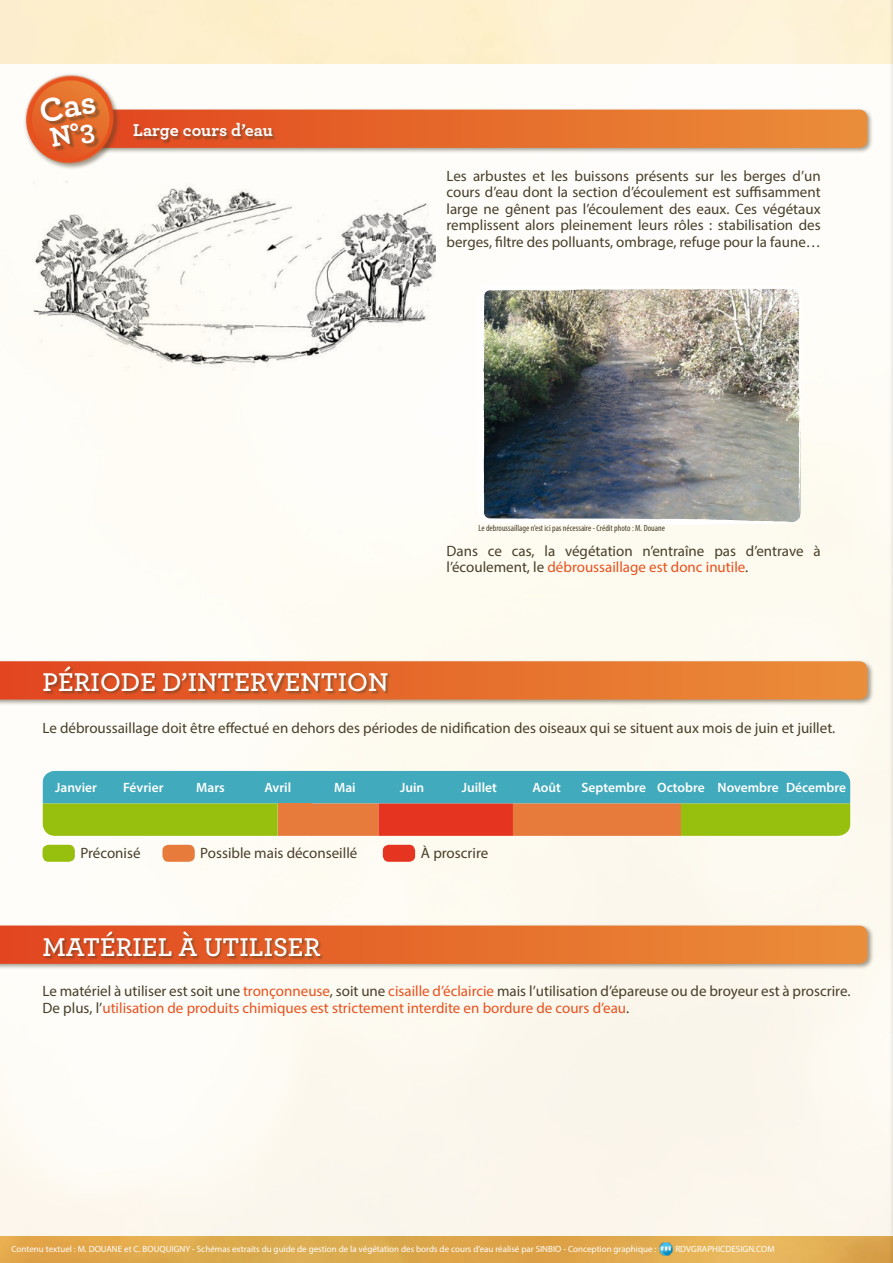
<style>
.page{position:relative;width:893px;height:1263px;background:#fff}
.page>*{position:absolute;margin:0;border:0;box-sizing:border-box;transform-origin:0 0}
.t1{font:600 27px "Archer";color:#fff}
.t2{font:700 18px "Archer";color:#fff}
.t3{font:15px/16.5px "Myriad Pro";color:#483f29;text-align:justify}
.t4{font:15px/16.5px "Myriad Pro";color:#e8511e}
.t5{font:600 13.5px "Myriad Pro";color:#fff}
.t6{font:9px "Myriad Pro";color:#fff}
.t7{font:condensed 9px "Myriad Pro";color:#483f29}
.s1{color:#e8511e}
.s2{color:#483f29}
</style>
<div class="page">
<img style="left:0;top:0;width:888px;height:1263px">
<div style="left:0;top:64px;width:893px;height:1172px;background:#fefbf3"></div>
<div style="left:888px;top:0;width:5px;height:1263px;background:#000;opacity:.5"></div>
<svg style="left:892px;top:0;width:1px;height:1263px"></svg>
<svg style="left:659px;top:1242px;width:13px;height:13px"></svg>
<div style="left:0;top:924px;width:874px;height:46px;background:#483f29;opacity:.5"></div>
<svg style="left:0;top:925px;width:867px;height:39px;background:#e67332"></svg>
<div style="left:44px;top:931px;width:280px;height:28px;background:#483f29;opacity:.5"></div>
<svg style="left:43px;top:771px;width:807px;height:65px;background:#819e6f"></svg>
<div style="left:43px;top:845px;width:32px;height:17px;background:#97bf0d;border-radius:6px"></div>
<div style="left:162px;top:845px;width:33px;height:17px;background:#e77b3b;border-radius:6px"></div>
<div style="left:383px;top:845px;width:32px;height:17px;background:#e53520;border-radius:6px"></div>
<div style="left:0;top:659px;width:874px;height:47px;background:#483f29;opacity:.5"></div>
<svg style="left:0;top:661px;width:867px;height:38px;background:#e67330"></svg>
<div style="left:44px;top:667px;width:347px;height:28px;background:#483f29;opacity:.5"></div>
<div style="left:23px;top:72px;width:97px;height:98px;background:#483f29;opacity:.5"></div>
<img style="left:479px;top:285px;width:322px;height:239px">
<svg style="left:712px;top:285px;width:10px;height:5px"></svg>
<svg style="left:605px;top:285px;width:6px;height:5px"></svg>
<svg style="left:798px;top:411px;width:3px;height:9px"></svg>
<img style="left:33px;top:181px;width:403px;height:189px">
<svg style="left:25px;top:74px;width:842px;height:93px"></svg>
<p class="t2" style="left:133px;top:116px;width:141px">Large cours d’eau</p>
<p class="t3" style="left:446px;top:167px;width:376px">Les arbustes et les buissons présents sur les berges d’un cours d’eau dont la section d’écoulement est suffisamment large ne gênent pas l’écoulement des eaux. Ces végétaux remplissent alors pleinement leurs rôles : stabilisation des berges, filtre des polluants, ombrage, refuge pour la faune…</p>
<h1 class="t1" style="left:43px;top:662px;width:347px">PÉRIODE D’INTERVENTION</h1>
<p class="t7" style="left:478px;top:523px;width:188px">Le debroussaillage n’est ici pas nécessaire - Crédit photo : M. Douane</p>
<p class="t3" style="left:446px;top:542px;width:376px">Dans ce cas, la végétation n’entraîne pas d’entrave à l’écoulement, le <span class="s1">débroussaillage est donc inutile</span>.</p>
<p class="t3" style="left:43px;top:720px;width:794px">Le débroussaillage doit être effectué en dehors des périodes de nidification des oiseaux qui se situent aux mois de juin et juillet.</p>
<p class="t5" style="left:55px;top:779px;width:43px">Janvier</p>
<p class="t5" style="left:123px;top:779px;width:42px">Février</p>
<p class="t5" style="left:196px;top:779px;width:30px">Mars</p>
<p class="t5" style="left:264px;top:779px;width:28px">Avril</p>
<p class="t5" style="left:334px;top:779px;width:23px">Mai</p>
<p class="t5" style="left:400px;top:779px;width:26px">Juin</p>
<p class="t5" style="left:462px;top:779px;width:37px">Juillet</p>
<p class="t5" style="left:532px;top:779px;width:30px">Août</p>
<p class="t5" style="left:581px;top:779px;width:266px">Septembre Octobre Novembre Décembre</p>
<p class="t3" style="left:80px;top:845px;width:62px">Préconisé</p>
<p class="t3" style="left:200px;top:845px;width:159px">Possible mais déconseillé</p>
<p class="t3" style="left:421px;top:845px;width:69px">à proscrire</p>
<h1 class="t1" style="left:43px;top:926px;width:279px">MATÉRIEL À UTILISER</h1>
<p class="t4" style="left:43px;top:983px;width:809px"><span class="s2">Le matériel à utiliser est soit une</span> tronçonneuse<span class="s2">, soit une</span> cisaille d’éclaircie <span class="s2">mais l’utilisation d’épareuse ou de broyeur est à proscrire.<br>De plus, l’</span>utilisation de produits chimiques est strictement interdite en bordure de cours d’eau<span class="s2">.</span></p>
<p class="t6" style="left:11px;top:1243px;width:646px">Contenu textuel : M. DOUANE et C. BOUQUIGNY - Schémas extraits du guide de gestion de la végétation des bords de cours d’eau réalisé par SINBIO - Conception graphique :</p>
<p class="t6" style="left:675px;top:1243px;width:101px">RDVGRAPHICDESIGN.COM</p>
</div>
